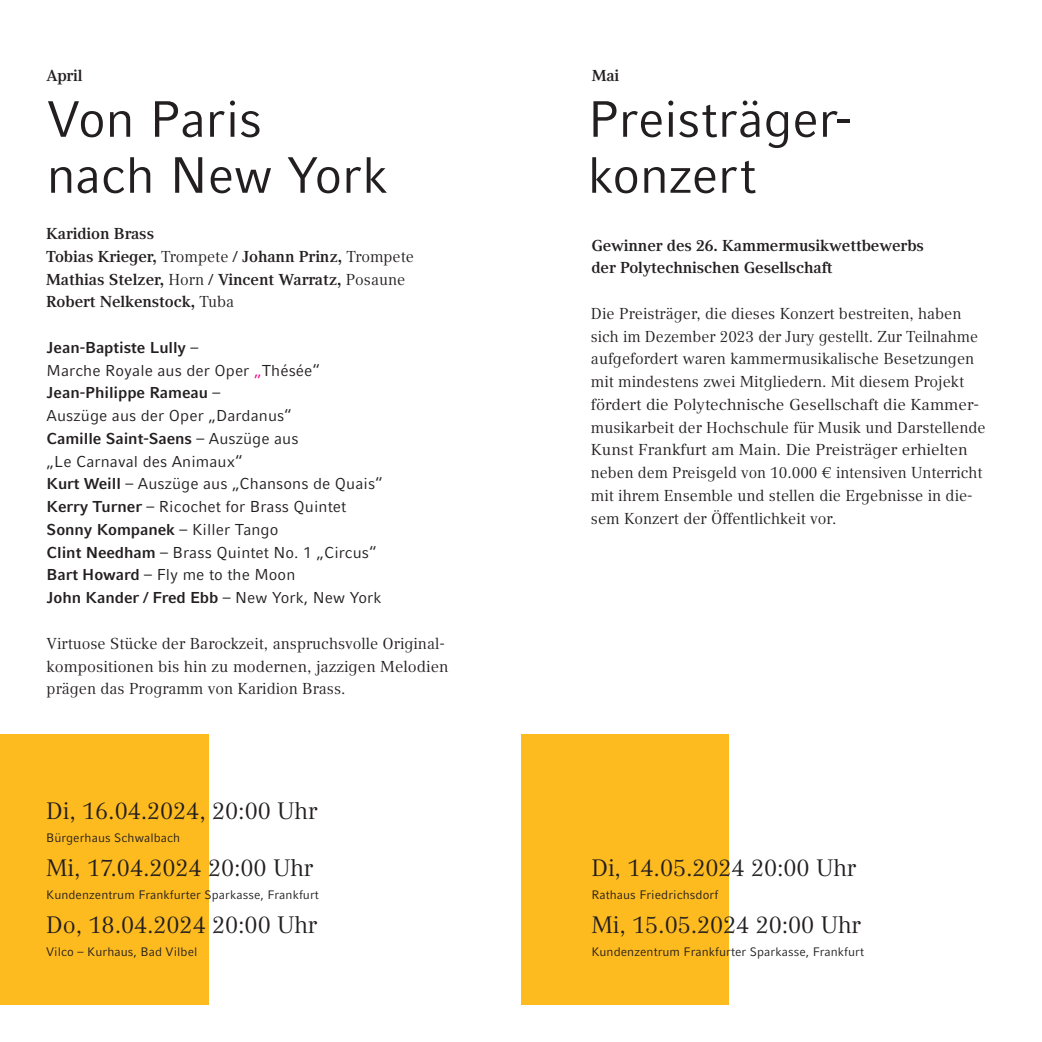
<style>
.page{position:relative;width:1042px;height:1042px;background:#fff}
.page>*{position:absolute;margin:0;border:0;box-sizing:border-box;transform-origin:0 0}
.t1{font:50.75px/56px "Compatil Fact LT";letter-spacing:-.005em;color:#231f20}
.t2{font:23.62px "Compatil Text LT";letter-spacing:-.005em;color:#231f20}
.t3{font:15.75px/22.8px "Compatil Text LT";color:#231f20}
.t4{font:15.75px/22.8px "Compatil Fact LT";letter-spacing:.005em;color:#231f20}
.t5{font:700 15.75px/22.8px "Compatil Text LT";letter-spacing:-.005em;color:#231f20}
.t6{font:12.25px "Compatil Fact LT";letter-spacing:.005em;color:#231f20}
.s1{font-weight:400}
.s2{font-weight:700}
.s3{color:#ed028c}
</style>
<div class="page">
<div style="left:0;top:734px;width:208px;height:270px;background:#fdbb1f"></div>
<div style="left:521px;top:734px;width:208px;height:270px;background:#fdbb1f"></div>
<p class="t5" style="left:46px;top:64px;width:38px">April</p>
<h1 class="t1" style="left:47px;top:91px;width:343px">Von Paris<br>nach New York</h1>
<p class="t5" style="left:46px;top:222px;width:369px">Karidion Brass<br>Tobias Krieger, <span class="s1">Trompete /</span> Johann Prinz, <span class="s1">Trompete </span>Mathias Stelzer, <span class="s1">Horn /</span> Vincent Warratz, <span class="s1">Posaune </span>Robert Nelkenstock, <span class="s1">Tuba</span></p>
<p class="t4" style="left:47px;top:336px;width:338px"><span class="s2">Jean-Baptiste Lully</span> –<br>Marche Royale aus der Oper <span class="s3">„</span>Thésée“ <span class="s2">Jean-Philippe Rameau</span> –<br>Auszüge aus der Oper „Dardanus“<br><span class="s2">Camille Saint-Saens</span> – Auszüge aus<br>„Le Carnaval des Animaux“<br><span class="s2">Kurt Weill</span> – Auszüge aus „Chansons de Quais“ <span class="s2">Kerry Turner</span> – Ricochet for Brass Quintet <span class="s2">Sonny Kompanek</span> – Killer Tango<br><span class="s2">Clint Needham</span> – Brass Quintet No. 1 „Circus“ <span class="s2">Bart Howard</span> – Fly me to the Moon<br><span class="s2">John Kander / Fred Ebb</span> – New York, New York</p>
<p class="t3" style="left:47px;top:632px;width:403px">Virtuose Stücke der Barockzeit, anspruchsvolle Original&shy;kompositionen bis hin zu modernen, jazzigen Melodien prägen das Programm von Karidion Brass.</p>
<h2 class="t2" style="left:46px;top:797px;width:273px">Di, 16.04.2024, 20:00 Uhr</h2>
<p class="t6" style="left:46px;top:831px;width:136px">Bürgerhaus Schwalbach</p>
<h2 class="t2" style="left:46px;top:854px;width:268px">Mi, 17.04.2024 20:00 Uhr</h2>
<p class="t6" style="left:46px;top:887px;width:274px">Kundenzentrum Frankfurter Sparkasse, Frankfurt</p>
<h2 class="t2" style="left:46px;top:911px;width:273px">Do, 18.04.2024 20:00 Uhr</h2>
<p class="t6" style="left:46px;top:944px;width:153px">Vilco – Kurhaus, Bad Vilbel</p>
<p class="t5" style="left:592px;top:64px;width:29px">Mai</p>
<h1 class="t1" style="left:588px;top:91px;width:266px">Preisträger&shy;konzert</h1>
<p class="t5" style="left:591px;top:234px;width:334px">Gewinner des 26. Kammermusikwettbewerbs der Polytechnischen Gesellschaft</p>
<p class="t3" style="left:591px;top:302px;width:396px">Die Preisträger, die dieses Konzert bestreiten, haben sich im Dezember 2023 der Jury gestellt. Zur Teilnahme aufgefordert waren kammermusikalische Besetzungen mit mindestens zwei Mitgliedern. Mit diesem Projekt fördert die Polytechnische Gesellschaft die Kammer&shy;musikarbeit der Hochschule für Musik und Darstellende Kunst Frankfurt am Main. Die Preisträger erhielten neben dem Preisgeld von 10.000 € intensiven Unterricht mit ihrem Ensemble und stellen die Ergebnisse in die&shy;sem Konzert der Öffentlichkeit vor.</p>
<h2 class="t2" style="left:591px;top:854px;width:266px">Di, 14.05.2024 20:00 Uhr</h2>
<p class="t6" style="left:591px;top:887px;width:128px">Rathaus Friedrichsdorf</p>
<h2 class="t2" style="left:591px;top:911px;width:271px">Mi, 15.05.2024 20:00 Uhr</h2>
<p class="t6" style="left:591px;top:944px;width:274px">Kundenzentrum Frankfurter Sparkasse, Frankfurt</p>
</div>
